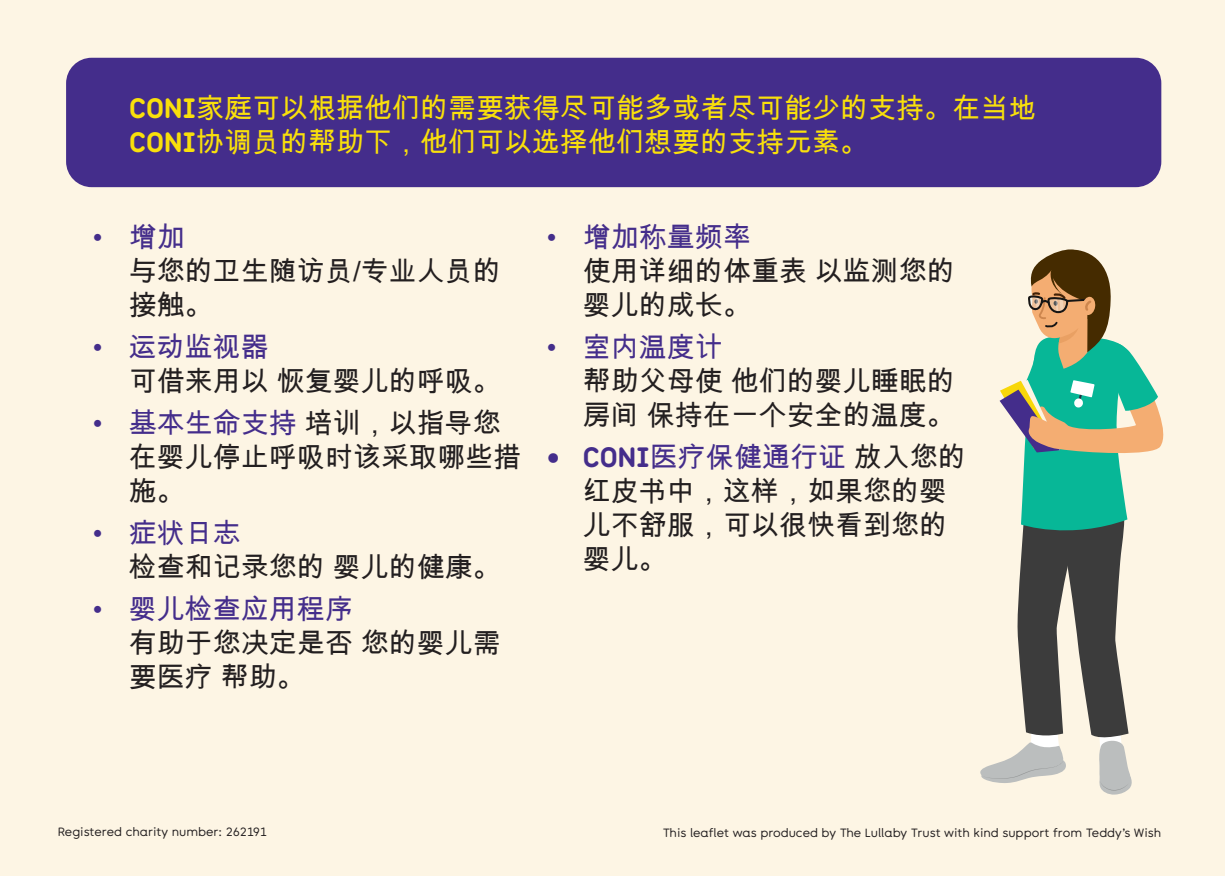
<style>
.page{position:relative;width:1225px;height:876px;background:#fdf5e4}
.page>*{position:absolute;margin:0;border:0;box-sizing:border-box;transform-origin:0 0}
.t1{font:28px/34px "Arial Unicode MS";color:#231f20}
.t2{font:28px/34px "Arial Unicode MS";color:#f9e00b}
.t3{font:28px "Arial Unicode MS";color:#442d8b}
.t4{font:12px "Rouna";color:#231f20}
.s1{font-family:"Rouna";font-weight:700}
.s2{color:#442d8b}
.s3{font-family:"Rouna";font-weight:700;color:#442d8b}
</style>
<div class="page">
<div style="left:66px;top:58px;width:1095px;height:129px;background:#442d8b;border-radius:26px"></div>
<svg style="left:980px;top:249px;width:184px;height:546px"></svg>
<p class="t2" style="left:129px;top:91px;width:909px"><span class="s1">CONI</span>家庭可以根据他们的需要获得尽可能多或者尽可能少的支持。在当地<br><span class="s1">CONI</span>协调员的帮助下，他们可以选择他们想要的支持元素。</p>
<p class="t3" style="left:93px;top:217px;width:94px">• 增加</p>
<p class="t1" style="left:129px;top:253px;width:373px">与您的卫生随访员/专业人员的接触。</p>
<p class="t3" style="left:93px;top:327px;width:178px">• 运动监视器</p>
<p class="t1" style="left:129px;top:363px;width:373px">可借来用以 恢复婴儿的呼吸。</p>
<p class="t1" style="left:129px;top:405px;width:393px;text-indent:-36px"><span class="s2">• 基本生命支持</span> 培训，以指导您在婴儿停止呼吸时该采取哪些措施。</p>
<p class="t3" style="left:93px;top:513px;width:150px">• 症状日志</p>
<p class="t1" style="left:129px;top:549px;width:373px">检查和记录您的 婴儿的健康。</p>
<p class="t3" style="left:93px;top:589px;width:262px">• 婴儿检查应用程序</p>
<p class="t1" style="left:129px;top:625px;width:373px">有助于您决定是否 您的婴儿需要医疗 帮助。</p>
<p class="t3" style="left:547px;top:217px;width:206px">• 增加称量频率</p>
<p class="t1" style="left:583px;top:253px;width:373px">使用详细的体重表 以监测您的婴儿的成长。</p>
<p class="t3" style="left:547px;top:327px;width:178px">• 室内温度计</p>
<p class="t1" style="left:583px;top:363px;width:373px">帮助父母使 他们的婴儿睡眠的房间 保持在一个安全的温度。</p>
<p class="t1" style="left:583px;top:439px;width:384px;text-indent:-36px"><span class="s3">• CONI</span><span class="s2">医疗保健通行证</span> 放入您的红皮书中，这样，如果您的婴儿不舒服，可以很快看到您的婴儿。</p>
<p class="t4" style="left:58px;top:824px;width:211px">Registered charity number: 262191</p>
<p class="t4" style="left:663px;top:825px;width:500px">This leaflet was produced by The Lullaby Trust with kind support from Teddy’s Wish</p>
</div>
